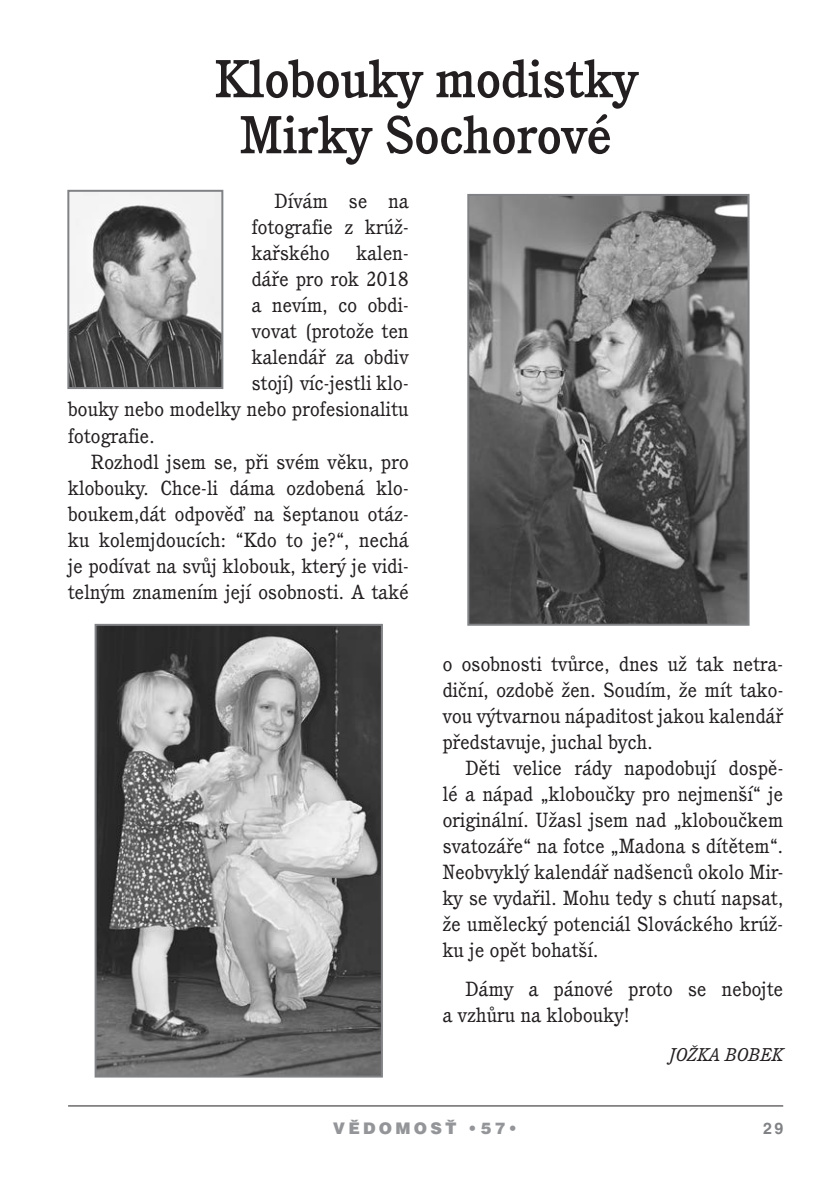
<style>
.page{position:relative;width:840px;height:1191px;background:#fff}
.page>*{position:absolute;margin:0;border:0;box-sizing:border-box;transform-origin:0 0}
.t1{font:500 52px/56px "Cushing CE";color:#231f20;text-align:center}
.t2{font:20px/26px "Cushing CE";letter-spacing:.01em;color:#231f20;text-align:justify}
.t3{font:italic 18px "Cushing CE";letter-spacing:.01em;color:#231f20}
.t4{font:900 16px "Helvetica CE";letter-spacing:.2em;color:#939598}
.t5{font:700 16px "Helvetica CE";color:#808285}
</style>
<div class="page">
<hr style="left:68px;top:1105px;width:714px;height:1px;background:#231f20">
<img style="left:97px;top:627px;width:282px;height:447px">
<div style="left:94px;top:624px;width:288px;height:453px;border:2px solid #808285"></div>
<img style="left:70px;top:193px;width:150px;height:193px">
<div style="left:67px;top:190px;width:156px;height:199px;border:2px solid #808285"></div>
<img style="left:470px;top:197px;width:276px;height:426px">
<div style="left:467px;top:194px;width:282px;height:432px;border:2px solid #808285"></div>
<h1 class="t1" style="left:214px;top:55px;width:424px">Klobouky modistky<br>Mirky Sochorové</h1>
<p class="t2" style="left:251px;top:190px;width:158px;text-indent:23px">Dívám se na fotografie z krúž&shy;kařského</p>
<p class="t2" style="left:356px;top:242px;width:54px">kalen-</p>
<p class="t2" style="left:251px;top:268px;width:158px">dáře pro rok 2018</p>
<p class="t2" style="left:251px;top:294px;width:158px">a nevím, co obdi-</p>
<p class="t2" style="left:251px;top:320px;width:158px">vovat (protože ten</p>
<p class="t2" style="left:251px;top:346px;width:158px">kalendář za obdiv</p>
<p class="t2" style="left:251px;top:372px;width:158px">stojí) víc-jestli klo-</p>
<p class="t2" style="left:68px;top:398px;width:342px">bouky nebo modelky nebo profesionalitu</p>
<p class="t2" style="left:68px;top:424px;width:88px">fotografie.</p>
<p class="t2" style="left:91px;top:450px;width:319px">Rozhodl jsem se, při svém věku, pro</p>
<p class="t2" style="left:68px;top:476px;width:342px">klobouky. Chce-li dáma ozdobená klo-</p>
<p class="t2" style="left:68px;top:502px;width:342px">boukem,dát odpověď na šeptanou otáz-</p>
<p class="t2" style="left:68px;top:528px;width:342px">ku kolemjdoucích: “Kdo to je?“, nechá</p>
<p class="t2" style="left:68px;top:554px;width:342px">je podívat na svůj klobouk, který je vidi-</p>
<p class="t2" style="left:68px;top:580px;width:342px">telným znamením její osobnosti. A také</p>
<p class="t2" style="left:442px;top:652px;width:342px">o osobnosti tvůrce, dnes už tak netra&shy;diční, ozdobě žen. Soudím, že mít tako&shy;vou výtvarnou nápaditost jakou kalendář představuje, juchal bych.</p>
<p class="t2" style="left:442px;top:756px;width:342px;text-indent:23px">Děti velice rády napodobují dospě&shy;lé a nápad „kloboučky pro nejmenší“ je originální. Užasl jsem nad „kloboučkem svatozáře“ na fotce „Madona s dítětem“.<br>Neobvyklý kalendář nadšenců okolo Mir&shy;ky se vydařil. Mohu tedy s chutí napsat, že umělecký potenciál Slováckého krúž&shy;ku je opět bohatší.</p>
<p class="t2" style="left:442px;top:977px;width:342px;text-indent:23px">Dámy a pánové proto se nebojte a vzhůru na klobouky!</p>
<p class="t3" style="left:669px;top:1047px;width:115px">JOŽKA BOBEK</p>
<p class="t4" style="left:333px;top:1121px;width:185px">VĚDOMOSŤ •57•</p>
<p class="t5" style="left:762px;top:1119px;width:22px">29</p>
</div>
